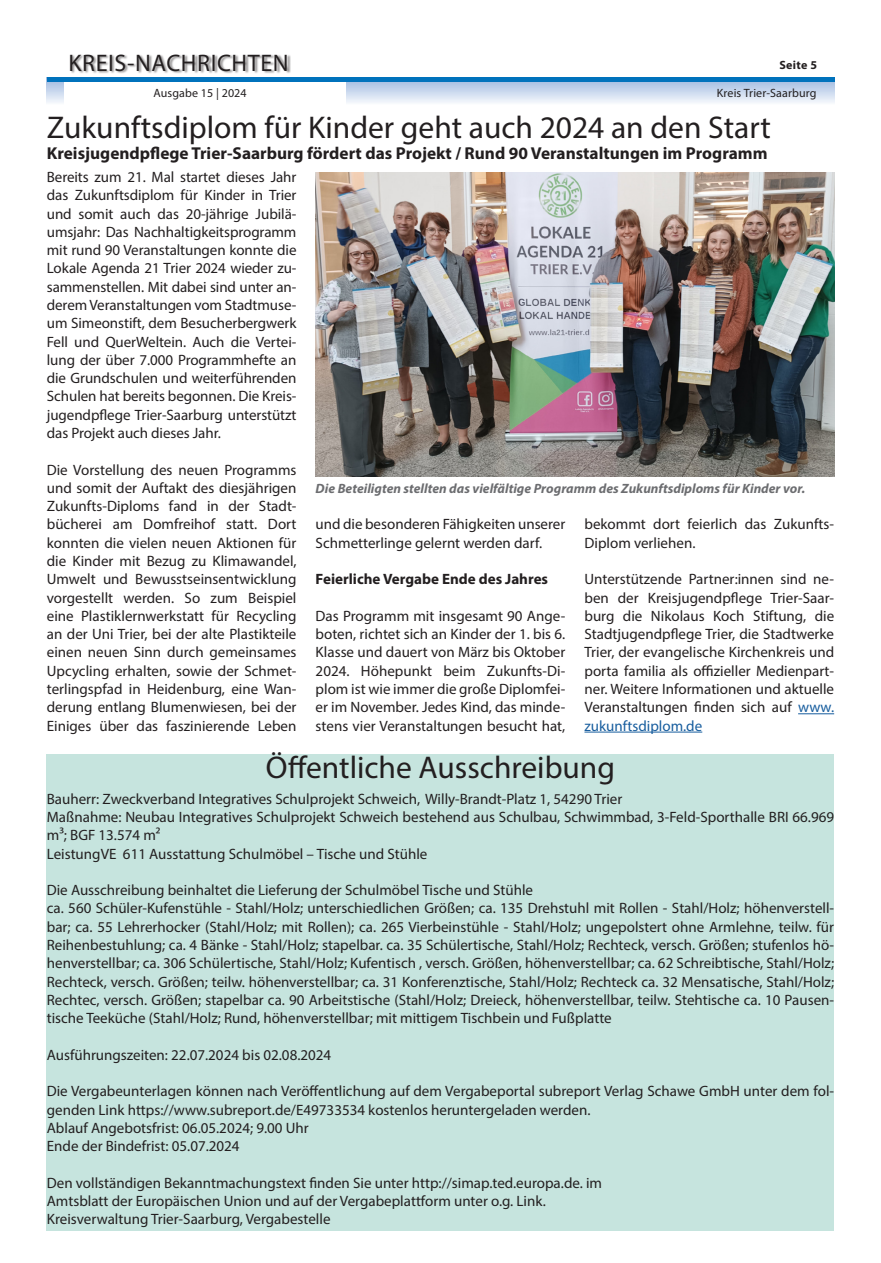
<style>
.page{position:relative;width:881px;height:1263px;background:#fff}
.page>*{position:absolute;margin:0;border:0;box-sizing:border-box;transform-origin:0 0}
.Headline{font:31.5px "Myriad Pro";color:#231f20}
.t1{font:24px "Myriad Pro";letter-spacing:.025em;color:#231f20}
.Subline{font:700 17.25px "Myriad Pro";color:#231f20}
.Fließtext{font:15px/18.3px "Myriad Pro";color:#231f20;text-align:justify}
.Fließtext-2{font:700 15px "Myriad Pro";color:#231f20}
.Bilduntertitel{font:italic 700 13.5px "Myriad Pro";color:#6c6d70}
.t2{font:12px "Myriad Pro";letter-spacing:.01em;color:#231f20}
.t3{font:700 12px "Myriad Pro";letter-spacing:.025em;color:#231f20}
.s1{color:#175d9e}
</style>
<div class="page">
<svg style="left:47px;top:82px;width:786px;height:21px;background:#cedbef"></svg>
<div style="left:64px;top:0;width:281px;height:113px;background:#fff"></div>
<div style="left:71px;top:54px;width:220px;height:20px;background:#231f20;opacity:.5"></div>
<hr style="left:47px;top:78px;width:786px;height:4px;background:#0072bc">
<img style="left:315px;top:172px;width:518px;height:304px">
<hr style="left:797px;top:713px;width:36px;height:1px;background:#175d9e">
<hr style="left:584px;top:732px;width:118px;height:1px;background:#175d9e">
<div style="left:47px;top:755px;width:786px;height:476px;background:#c6e4de"></div>
<h2 class="t1" style="left:68px;top:48px;width:221px">KREIS-NACHRICHTEN</h2>
<p class="t3" style="left:779px;top:57px;width:39px">Seite 5</p>
<p class="t2" style="left:153px;top:86px;width:95px">Ausgabe 15 | 2024</p>
<p class="Headline" style="left:47px;top:108px;width:725px">Zukunftsdiplom für Kinder geht auch 2024 an den Start</p>
<p class="Subline" style="left:47px;top:142px;width:722px">Kreisjugendpflege Trier-Saarburg fördert das Projekt / Rund 90 Veranstaltungen im Programm</p>
<p class="Fließtext" style="left:47px;top:168px;width:251px">Bereits zum 21. Mal startet dieses Jahr das Zukunftsdiplom für Kinder in Trier und somit auch das 20-jährige Jubilä&shy;umsjahr: Das Nachhaltigkeitsprogramm mit rund 90 Veranstaltungen konnte die Lokale Agenda 21 Trier 2024 wieder zu&shy;sammenstellen. Mit dabei sind unter an&shy;derem Veranstaltungen vom Stadtmuse&shy;um Simeonstift, dem Besucherbergwerk Fell und QuerWeltein. Auch die Vertei&shy;lung der über 7.000 Programmhefte an die Grundschulen und weiterführenden Schulen hat bereits begonnen. Die Kreis&shy;jugendpflege Trier-Saarburg unterstützt das Projekt auch dieses Jahr.</p>
<p class="Fließtext" style="left:47px;top:460px;width:251px">Die Vorstellung des neuen Programms und somit der Auftakt des diesjährigen Zukunfts-Diploms fand in der Stadt&shy;bücherei am Domfreihof statt. Dort konnten die vielen neuen Aktionen für die Kinder mit Bezug zu Klimawandel, Umwelt und Bewusstseinsentwicklung vorgestellt werden. So zum Beispiel eine Plastiklernwerkstatt für Recycling an der Uni Trier, bei der alte Plastikteile einen neuen Sinn durch gemeinsames Upcycling erhalten, sowie der Schmet&shy;terlingspfad in Heidenburg, eine Wan&shy;derung entlang Blumenwiesen, bei der Einiges über das faszinierende Leben</p>
<p class="t2" style="left:716px;top:86px;width:101px">Kreis Trier-Saarburg</p>
<p class="Bilduntertitel" style="left:315px;top:479px;width:491px">Die Beteiligten stellten das vielfältige Programm des Zukunftsdiploms für Kinder vor.</p>
<p class="Fließtext" style="left:584px;top:515px;width:251px">bekommt dort feierlich das Zukunfts-<br>Diplom verliehen.</p>
<p class="Fließtext" style="left:584px;top:570px;width:251px">Unterstützende Partner:innen sind ne&shy;ben der Kreisjugendpflege Trier-Saar&shy;burg die Nikolaus Koch Stiftung, die Stadtjugendpflege Trier, die Stadtwerke Trier, der evangelische Kirchenkreis und porta familia als offizieller Medienpart&shy;ner. Weitere Informationen und aktuelle Veranstaltungen finden sich auf <span class="s1">www. zukunftsdiplom.de</span></p>
<p class="Fließtext" style="left:315px;top:515px;width:251px">und die besonderen Fähigkeiten unserer<br>Schmetterlinge gelernt werden darf.</p>
<p class="Fließtext-2" style="left:315px;top:569px;width:234px">Feierliche Vergabe Ende des Jahres</p>
<p class="Fließtext" style="left:315px;top:606px;width:251px">Das Programm mit insgesamt 90 Ange&shy;boten, richtet sich an Kinder der 1. bis 6.<br>Klasse und dauert von März bis Oktober 2024. Höhepunkt beim Zukunfts-Di&shy;plom ist wie immer die große Diplomfei&shy;er im November. Jedes Kind, das minde&shy;stens vier Veranstaltungen besucht hat,</p>
<p class="Headline" style="left:266px;top:748px;width:350px">Öffentliche Ausschreibung</p>
<p class="Fließtext" style="left:47px;top:789px;width:576px">Bauherr: Zweckverband Integratives Schulprojekt Schweich, Willy-Brandt-Platz 1, 54290 Trier</p>
<p class="Fließtext" style="left:47px;top:807px;width:788px">Maßnahme: Neubau Integratives Schulprojekt Schweich bestehend aus Schulbau, Schwimmbad, 3-Feld-Sporthalle BRI 66.969 m³; BGF 13.574 m²</p>
<p class="Fließtext" style="left:47px;top:844px;width:382px">LeistungVE 611 Ausstattung Schulmöbel – Tische und Stühle</p>
<p class="Fließtext" style="left:47px;top:881px;width:487px">Die Ausschreibung beinhaltet die Lieferung der Schulmöbel Tische und Stühle</p>
<p class="Fließtext" style="left:47px;top:899px;width:788px">ca. 560 Schüler-Kufenstühle - Stahl/Holz; unterschiedlichen Größen; ca. 135 Drehstuhl mit Rollen - Stahl/Holz; höhenverstell&shy;bar; ca. 55 Lehrerhocker (Stahl/Holz; mit Rollen); ca. 265 Vierbeinstühle - Stahl/Holz; ungepolstert ohne Armlehne, teilw. für Reihenbestuhlung; ca. 4 Bänke - Stahl/Holz; stapelbar. ca. 35 Schülertische, Stahl/Holz; Rechteck, versch. Größen; stufenlos hö&shy;henverstellbar; ca. 306 Schülertische, Stahl/Holz; Kufentisch , versch. Größen, höhenverstellbar; ca. 62 Schreibtische, Stahl/Holz; Rechteck, versch. Größen; teilw. höhenverstellbar; ca. 31 Konferenztische, Stahl/Holz; Rechteck ca. 32 Mensatische, Stahl/Holz; Rechtec, versch. Größen; stapelbar ca. 90 Arbeitstische (Stahl/Holz; Dreieck, höhenverstellbar, teilw. Stehtische ca. 10 Pausen&shy;tische Teeküche (Stahl/Holz; Rund, höhenverstellbar; mit mittigem Tischbein und Fußplatte</p>
<p class="Fließtext" style="left:47px;top:1045px;width:286px">Ausführungszeiten: 22.07.2024 bis 02.08.2024</p>
<p class="Fließtext" style="left:47px;top:1082px;width:788px">Die Vergabeunterlagen können nach Veröffentlichung auf dem Vergabeportal subreport Verlag Schawe GmbH unter dem fol&shy;genden Link https://www.subreport.de/E49733534 kostenlos heruntergeladen werden.</p>
<p class="Fließtext" style="left:47px;top:1118px;width:263px">Ablauf Angebotsfrist: 06.05.2024; 9.00 Uhr</p>
<p class="Fließtext" style="left:47px;top:1137px;width:194px">Ende der Bindefrist: 05.07.2024</p>
<p class="Fließtext" style="left:47px;top:1173px;width:556px">Den vollständigen Bekanntmachungstext finden Sie unter http://simap.ted.europa.de. im</p>
<p class="Fließtext" style="left:47px;top:1191px;width:500px">Amtsblatt der Europäischen Union und auf der Vergabeplattform unter o.g. Link.</p>
<p class="Fließtext" style="left:47px;top:1210px;width:285px">Kreisverwaltung Trier-Saarburg, Vergabestelle</p>
</div>
